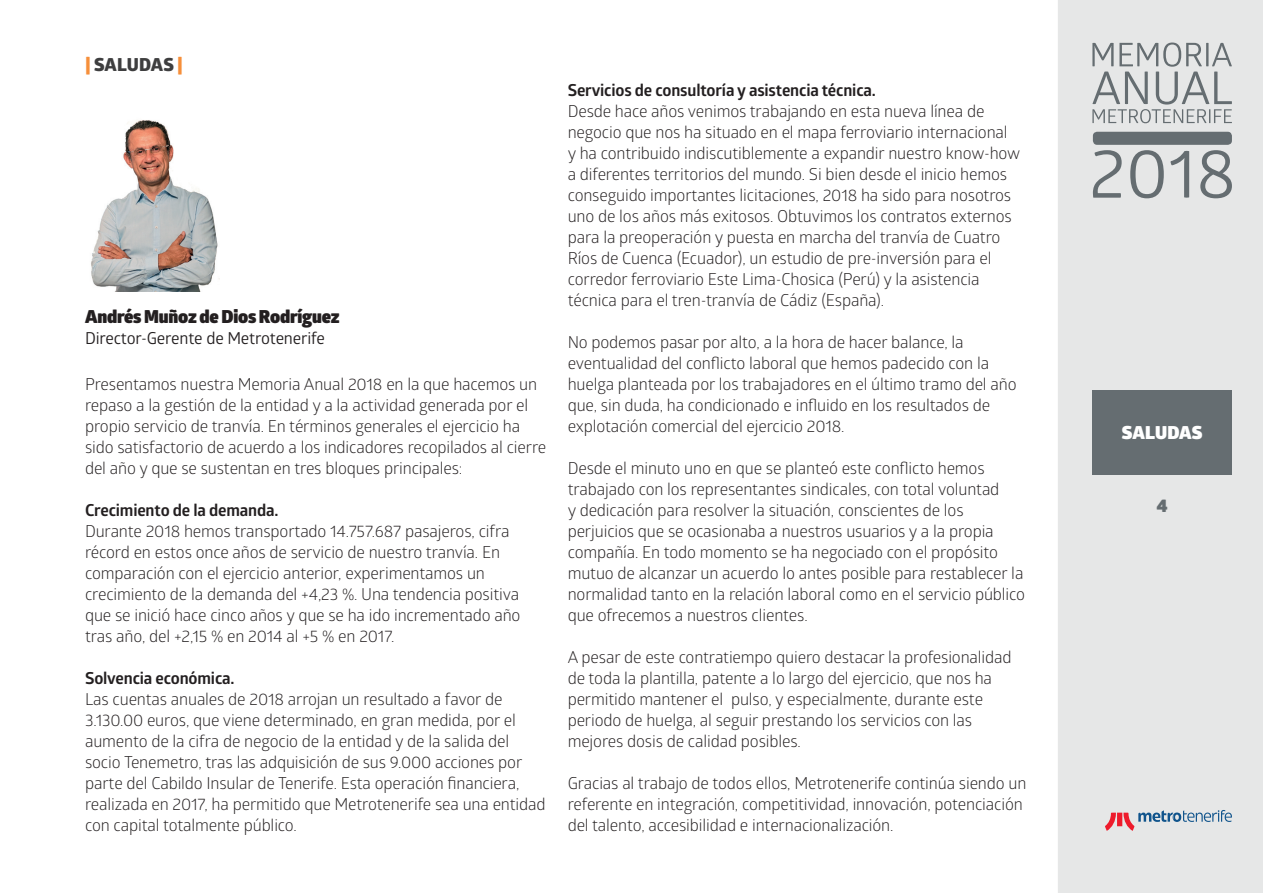
<style>
.page{position:relative;width:1263px;height:893px;background:#fff}
.page>*{position:absolute;margin:0;border:0;box-sizing:border-box;transform-origin:0 0}
.t1{font:900 18px "Glober";letter-spacing:-.01em;color:#231f20}
._0-CINTILLO_1{font:800 18px "Glober";letter-spacing:.005em;color:#3e3e3f}
.t2{font:900 18px "Glober";letter-spacing:.005em;color:#fff}
.t3{font:900 18px "Glober";color:#656d71}
.t4{font:16.5px/21px "Glober";letter-spacing:-.01em;color:#231f20}
.t5{font:700 16.5px "Glober";letter-spacing:-.01em;color:#231f20}
.t6{font:16.5px "Glober";letter-spacing:-.01em;color:#231f20}
.s1{color:#f68f3a}
</style>
<div class="page">
<div style="left:1058px;top:0;width:205px;height:893px;background:#e6e7e7"></div>
<svg style="left:1105px;top:810px;width:127px;height:21px"></svg>
<div style="left:1092px;top:390px;width:140px;height:84px;background:#656d71"></div>
<svg style="left:1093px;top:150px;width:139px;height:48px"></svg>
<div style="left:1093px;top:132px;width:139px;height:13px;background:#656d71;border-radius:4px"></div>
<svg style="left:1092px;top:43px;width:140px;height:80px"></svg>
<img style="left:91px;top:120px;width:129px;height:171px">
<p class="_0-CINTILLO_1" style="left:85px;top:51px;width:99px"><span class="s1">|</span> SALUDAS <span class="s1">|</span></p>
<h2 class="t1" style="left:85px;top:303px;width:256px">Andrés Muñoz de Dios Rodríguez</h2>
<h3 class="t6" style="left:85px;top:326px;width:241px">Director-Gerente de Metrotenerife</h3>
<p class="t4" style="left:85px;top:373px;width:463px">Presentamos nuestra Memoria Anual 2018 en la que hacemos un repaso a la gestión de la entidad y a la actividad generada por el propio servicio de tranvía. En términos generales el ejercicio ha sido satisfactorio de acuerdo a los indicadores recopilados al cierre del año y que se sustentan en tres bloques principales:</p>
<p class="t5" style="left:85px;top:498px;width:195px">Crecimiento de la demanda.</p>
<p class="t4" style="left:85px;top:520px;width:437px">Durante 2018 hemos transportado 14.757.687 pasajeros, cifra récord en estos once años de servicio de nuestro tranvía. En comparación con el ejercicio anterior, experimentamos un crecimiento de la demanda del +4,23 %. Una tendencia positiva que se inició hace cinco años y que se ha ido incrementado año tras año, del +2,15 % en 2014 al +5 % en 2017.</p>
<p class="t5" style="left:85px;top:666px;width:151px">Solvencia económica.</p>
<p class="t4" style="left:85px;top:688px;width:462px">Las cuentas anuales de 2018 arrojan un resultado a favor de 3.130.00 euros, que viene determinado, en gran medida, por el aumento de la cifra de negocio de la entidad y de la salida del socio Tenemetro, tras las adquisición de sus 9.000 acciones por parte del Cabildo Insular de Tenerife. Esta operación financiera, realizada en 2017, ha permitido que Metrotenerife sea una entidad con capital totalmente público.</p>
<p class="t5" style="left:568px;top:78px;width:310px">Servicios de consultoría y asistencia técnica.</p>
<p class="t4" style="left:568px;top:100px;width:454px">Desde hace años venimos trabajando en esta nueva línea de negocio que nos ha situado en el mapa ferroviario internacional y ha contribuido indiscutiblemente a expandir nuestro know-how a diferentes territorios del mundo. Si bien desde el inicio hemos conseguido importantes licitaciones, 2018 ha sido para nosotros uno de los años más exitosos. Obtuvimos los contratos externos para la preoperación y puesta en marcha del tranvía de Cuatro Ríos de Cuenca (Ecuador), un estudio de pre-inversión para el corredor ferroviario Este Lima-Chosica (Perú) y la asistencia técnica para el tren-tranvía de Cádiz (España).</p>
<p class="t4" style="left:568px;top:331px;width:450px">No podemos pasar por alto, a la hora de hacer balance, la eventualidad del conflicto laboral que hemos padecido con la huelga planteada por los trabajadores en el último tramo del año que, sin duda, ha condicionado e influido en los resultados de explotación comercial del ejercicio 2018.</p>
<p class="t4" style="left:568px;top:457px;width:459px">Desde el minuto uno en que se planteó este conflicto hemos trabajado con los representantes sindicales, con total voluntad<br>y dedicación para resolver la situación, conscientes de los perjuicios que se ocasionaba a nuestros usuarios y a la propia compañía. En todo momento se ha negociado con el propósito mutuo de alcanzar un acuerdo lo antes posible para restablecer la normalidad tanto en la relación laboral como en el servicio público que ofrecemos a nuestros clientes.</p>
<p class="t4" style="left:568px;top:646px;width:445px">A pesar de este contratiempo quiero destacar la profesionalidad de toda la plantilla, patente a lo largo del ejercicio, que nos ha permitido mantener el pulso, y especialmente, durante este periodo de huelga, al seguir prestando los servicios con las mejores dosis de calidad posibles.</p>
<p class="t4" style="left:568px;top:772px;width:460px">Gracias al trabajo de todos ellos, Metrotenerife continúa siendo un referente en integración, competitividad, innovación, potenciación del talento, accesibilidad e internacionalización.</p>
<p class="t2" style="left:1122px;top:418px;width:82px">SALUDAS</p>
<p class="t3" style="left:1157px;top:492px;width:12px">4</p>
</div>
